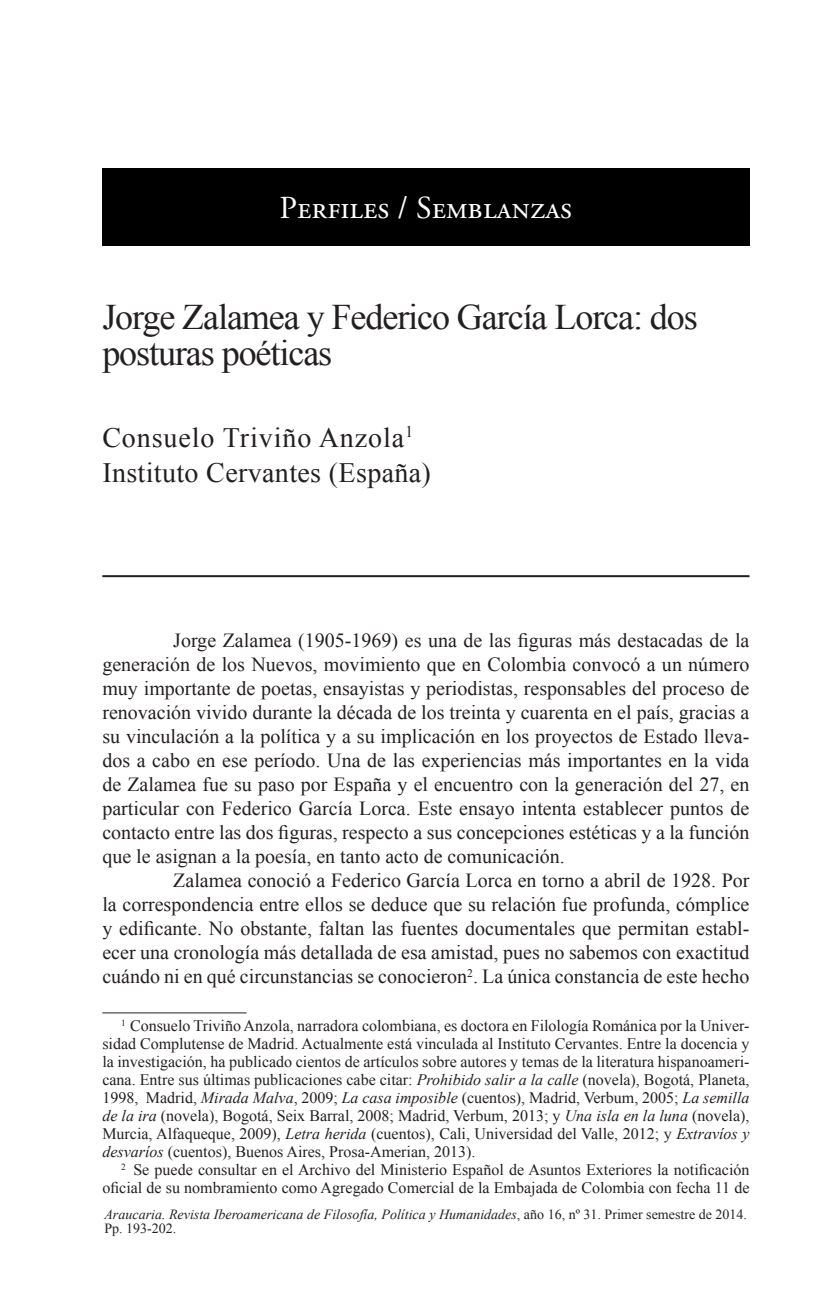
<style>
.page{position:relative;width:823px;height:1295px;background:#fff}
.page>*{position:absolute;margin:0;border:0;box-sizing:border-box;transform-origin:0 0}
.Título{font:36px/36px "Times New Roman";letter-spacing:-.03em;color:#231f20}
.t1{font:32px "Adobe Garamond Pro";color:#fff}
.Institución{font:28px "Times New Roman";letter-spacing:.01em;color:#231f20}
.Autor{font:28px "Times New Roman";letter-spacing:.03em;color:#231f20}
.t2{font:20px/24px "Times New Roman";color:#231f20;text-align:justify}
.Nota_al_pie{font:16px/18px "Times New Roman";color:#231f20;text-align:justify}
.t3{font:italic 14px/14px "Times New Roman";color:#231f20}
.s1{font-style:italic}
.s2{font-style:normal}
</style>
<div class="page">
<hr style="left:102px;top:575px;width:647px;height:2px;background:#231f20">
<div style="left:102px;top:168px;width:647px;height:77px;background:#000"></div>
<hr style="left:102px;top:1012px;width:144px;height:1px;background:#231f20">
<p class="t1" style="left:279px;top:189px;width:294px">Perfiles / Semblanzas</p>
<p class="Título" style="left:102px;top:298px;width:596px">Jorge Zalamea y Federico García Lorca: dos posturas poéticas</p>
<p class="Autor" style="left:102px;top:418px;width:312px">Consuelo Triviño Anzola<sup>1</sup></p>
<p class="Institución" style="left:102px;top:454px;width:330px">Instituto Cervantes (España)</p>
<p class="t2" style="left:102px;top:628px;width:648px;text-indent:71px">Jorge Zalamea (1905-1969) es una de las figuras más destacadas de la generación de los Nuevos, movimiento que en Colombia convocó a un número muy importante de poetas, ensayistas y periodistas, responsables del proceso de renovación vivido durante la década de los treinta y cuarenta en el país, gracias a su vinculación a la política y a su implicación en los proyectos de Estado lleva&shy;dos a cabo en ese período. Una de las experiencias más importantes en la vida de Zalamea fue su paso por España y el encuentro con la generación del 27, en particular con Federico García Lorca. Este ensayo intenta establecer puntos de contacto entre las dos figuras, respecto a sus concepciones estéticas y a la función que le asignan a la poesía, en tanto acto de comunicación.</p>
<p class="t2" style="left:102px;top:868px;width:648px;text-indent:71px">Zalamea conoció a Federico García Lorca en torno a abril de 1928. Por la correspondencia entre ellos se deduce que su relación fue profunda, cómplice y edificante. No obstante, faltan las fuentes documentales que permitan establ&shy;ecer una cronología más detallada de esa amistad, pues no sabemos con exactitud cuándo ni en qué circunstancias se conocieron<sup>2</sup>. La única constancia de este hecho</p>
<p class="Nota_al_pie" style="left:102px;top:1016px;width:648px;text-indent:19px"><sup>1</sup> Consuelo Triviño Anzola, narradora colombiana, es doctora en Filología Románica por la Univer&shy;sidad Complutense de Madrid. Actualmente está vinculada al Instituto Cervantes. Entre la docencia y la investigación, ha publicado cientos de artículos sobre autores y temas de la literatura hispanoameri&shy;cana. Entre sus últimas publicaciones cabe citar: <span class="s1">Prohibido salir a la calle</span> (novela), Bogotá, Planeta, 1998, Madrid, <span class="s1">Mirada Malva</span>, 2009; <span class="s1">La casa imposible</span> (cuentos), Madrid, Verbum, 2005; <span class="s1">La semilla de la ira</span> (novela), Bogotá, Seix Barral, 2008; Madrid, Verbum, 2013; y <span class="s1">Una isla en la luna</span> (novela), Murcia, Alfaqueque, 2009), <span class="s1">Letra herida</span> (cuentos), Cali, Universidad del Valle, 2012; y <span class="s1">Extravíos y desvaríos</span> (cuentos), Buenos Aires, Prosa-Amerian, 2013).</p>
<p class="Nota_al_pie" style="left:102px;top:1160px;width:648px;text-align:right"><sup>2</sup> Se puede consultar en el Archivo del Ministerio Español de Asuntos Exteriores la notificación oficial de su nombramiento como Agregado Comercial de la Embajada de Colombia con fecha 11 de</p>
<p class="t3" style="left:104px;top:1207px;width:643px">Araucaria. Revista Iberoamericana de Filosofía, Política y Humanidades<span class="s2">, año 16, nº 31. Primer semestre de 2014.<br>Pp. 193-202.</span></p>
</div>
